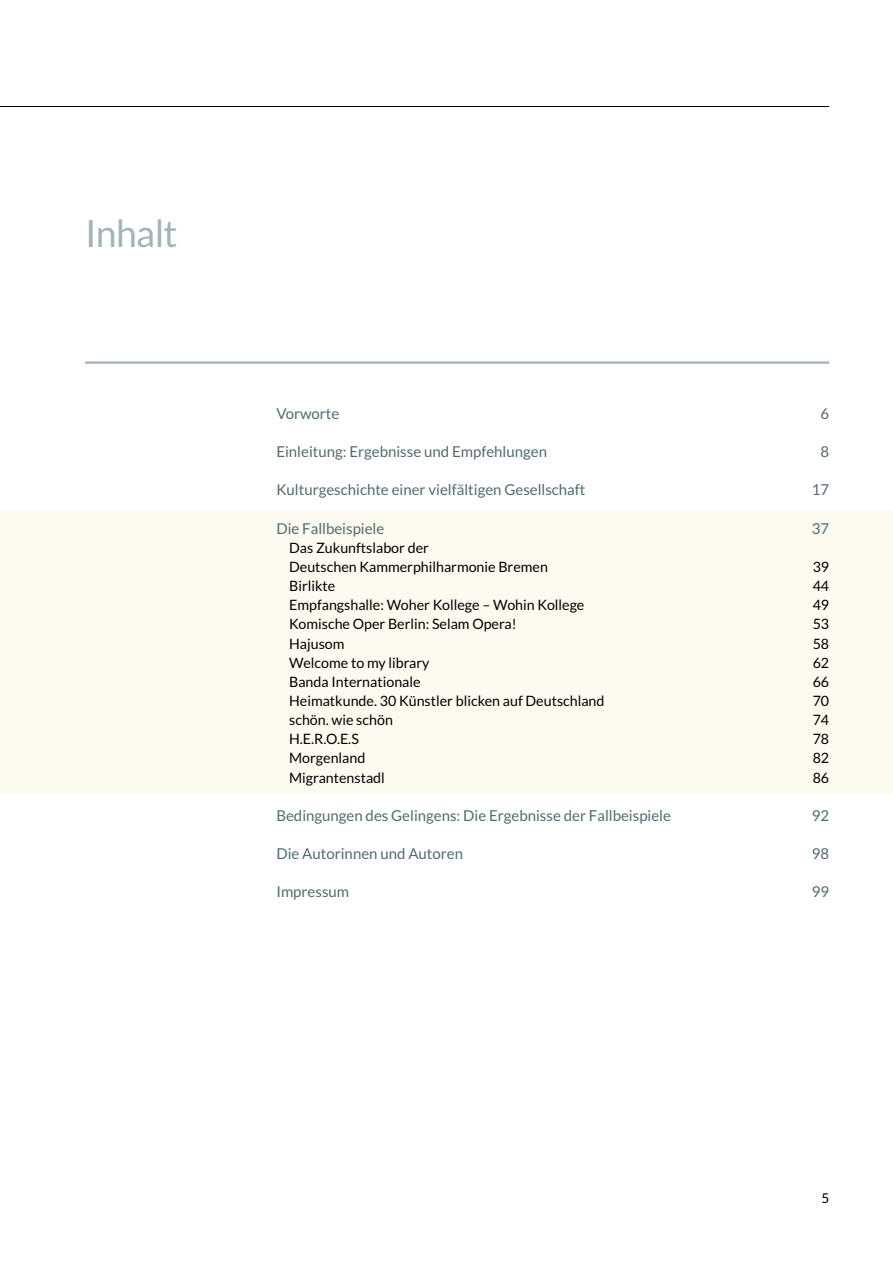
<style>
.page{position:relative;width:893px;height:1263px;background:#fff}
.page>*{position:absolute;margin:0;border:0;box-sizing:border-box;transform-origin:0 0}
.t1{font:37.5px "Lato";letter-spacing:-.02em;color:#a3b4b9}
.t2{font:15px "Lato";color:#506c70}
.t3{font:14.25px/19.2px "Lato";color:#000}
.t4{font:13.5px "Lato";color:#000}
</style>
<div class="page">
<hr style="left:0;top:106px;width:829px;height:1px;background:#000">
<hr style="left:85px;top:361px;width:744px;height:3px;background:#a3b4b9">
<div style="left:0;top:510px;width:893px;height:283px;background:#fdfaef"></div>
<h1 class="t1" style="left:85px;top:212px;width:94px">Inhalt</h1>
<p class="t2" style="left:276px;top:405px;width:65px">Vorworte</p>
<p class="t2" style="left:820px;top:405px;width:10px">6</p>
<p class="t2" style="left:276px;top:443px;width:272px">Einleitung: Ergebnisse und Empfehlungen</p>
<p class="t2" style="left:820px;top:443px;width:10px">8</p>
<p class="t2" style="left:276px;top:482px;width:311px">Kulturgeschichte einer vielfältigen Gesellschaft</p>
<p class="t2" style="left:812px;top:482px;width:19px">17</p>
<p class="t2" style="left:276px;top:520px;width:109px">Die Fallbeispiele</p>
<p class="t2" style="left:812px;top:520px;width:19px">37</p>
<p class="t3" style="left:289px;top:538px;width:260px">Das Zukunftslabor der<br>Deutschen Kammerphilharmonie Bremen</p>
<p class="t3" style="left:813px;top:557px;width:18px">39</p>
<p class="t3" style="left:289px;top:576px;width:48px">Birlikte</p>
<p class="t3" style="left:813px;top:576px;width:18px">44</p>
<p class="t3" style="left:289px;top:595px;width:297px">Empfangshalle: Woher Kollege – Wohin Kollege</p>
<p class="t3" style="left:813px;top:595px;width:18px">49</p>
<p class="t3" style="left:289px;top:614px;width:229px">Komische Oper Berlin: Selam Opera!</p>
<p class="t3" style="left:813px;top:614px;width:18px">53</p>
<p class="t3" style="left:289px;top:634px;width:57px">Hajusom</p>
<p class="t3" style="left:813px;top:634px;width:18px">58</p>
<p class="t3" style="left:289px;top:653px;width:142px">Welcome to my library</p>
<p class="t3" style="left:813px;top:653px;width:18px">62</p>
<p class="t3" style="left:289px;top:672px;width:133px">Banda Internationale</p>
<p class="t3" style="left:813px;top:672px;width:18px">66</p>
<p class="t3" style="left:289px;top:691px;width:317px">Heimatkunde. 30 Künstler blicken auf Deutschland</p>
<p class="t3" style="left:813px;top:691px;width:18px">70</p>
<p class="t3" style="left:289px;top:710px;width:105px">schön. wie schön</p>
<p class="t3" style="left:813px;top:710px;width:18px">74</p>
<p class="t3" style="left:289px;top:729px;width:71px">H.E.R.O.E.S</p>
<p class="t3" style="left:813px;top:729px;width:18px">78</p>
<p class="t3" style="left:289px;top:748px;width:78px">Morgenland</p>
<p class="t3" style="left:813px;top:748px;width:18px">82</p>
<p class="t3" style="left:289px;top:768px;width:97px">Migrantenstadl</p>
<p class="t3" style="left:813px;top:768px;width:18px">86</p>
<p class="t2" style="left:276px;top:807px;width:396px">Bedingungen des Gelingens: Die Ergebnisse der Fallbeispiele</p>
<p class="t2" style="left:812px;top:807px;width:19px">92</p>
<p class="t2" style="left:276px;top:845px;width:188px">Die Autorinnen und Autoren</p>
<p class="t2" style="left:812px;top:845px;width:19px">98</p>
<p class="t2" style="left:276px;top:883px;width:74px">Impressum</p>
<p class="t2" style="left:812px;top:883px;width:19px">99</p>
<p class="t4" style="left:821px;top:1191px;width:9px">5</p>
</div>
